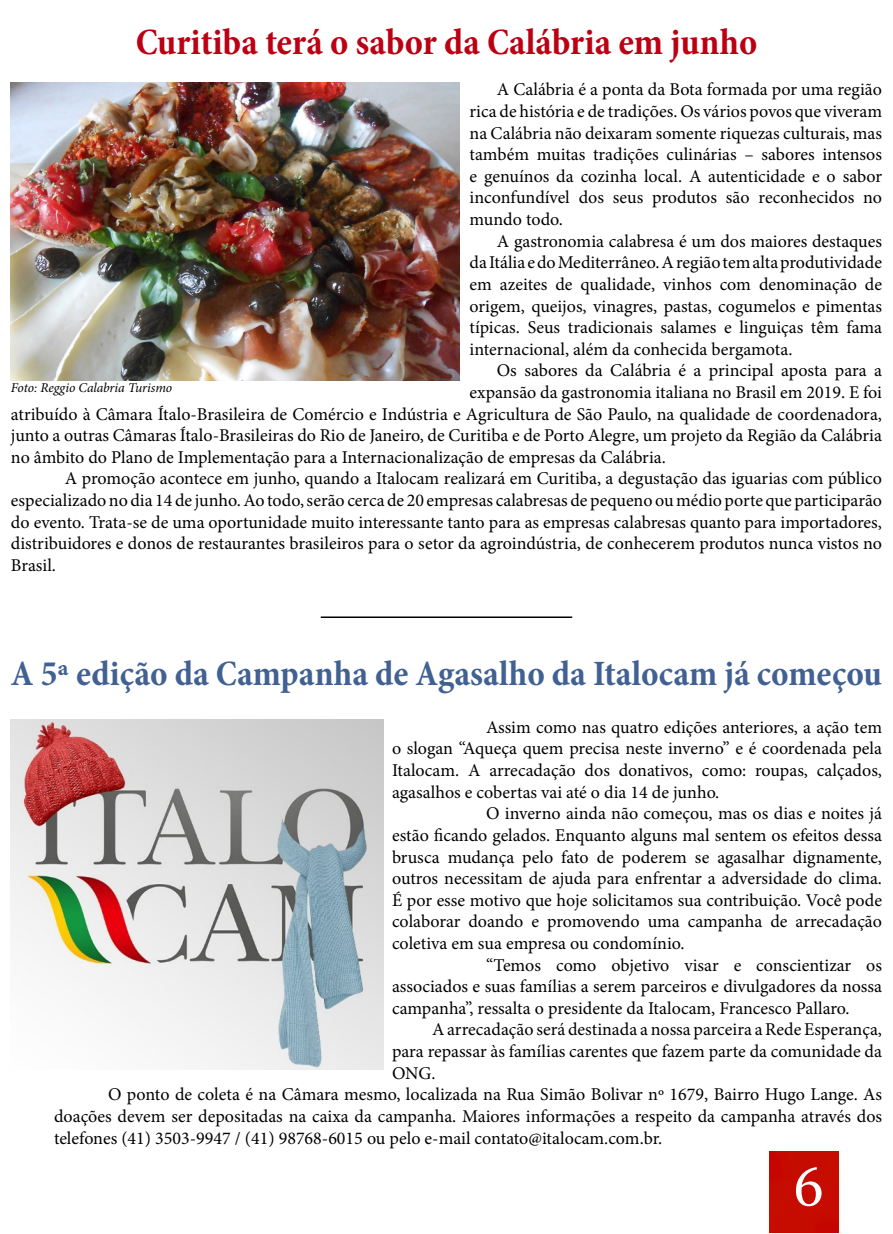
<style>
.page{position:relative;width:893px;height:1234px;background:#fff}
.page>*{position:absolute;margin:0;border:0;box-sizing:border-box;transform-origin:0 0}
.t1{font:54px "Vani";color:#fff}
.t2{font:700 condensed 37.5px "Minion Pro";color:#bc0013}
.t3{font:700 condensed 36px "Minion Pro";color:#416193}
.t4{font:18px/21.6px "Minion Pro";color:#000;text-align:justify}
.t5{font:italic 13.5px "Minion Pro";letter-spacing:-.005em;color:#000}
</style>
<div class="page">
<div style="left:770px;top:1151px;width:69px;height:81px;background:#c60c00"></div>
<img style="left:11px;top:82px;width:448px;height:298px">
<img style="left:11px;top:719px;width:372px;height:350px">
<hr style="left:321px;top:616px;width:251px;height:2px;background:#000">
<p class="t2" style="left:136px;top:16px;width:623px">Curitiba terá o sabor da Calábria em junho</p>
<p class="t4" style="left:470px;top:79px;width:414px;text-indent:27px">A Calábria é a ponta da Bota formada por uma região rica de história e de tradições. Os vários povos que viveram na Calábria não deixaram somente riquezas culturais, mas também muitas tradições culinárias – sabores intensos e genuínos da cozinha local. A autenticidade e o sabor inconfundível dos seus produtos são reconhecidos no mundo todo.</p>
<p class="t4" style="left:470px;top:230px;width:414px;text-indent:27px">A gastronomia calabresa é um dos maiores destaques da Itália e do Mediterrâneo. A região tem alta produtividade em azeites de qualidade, vinhos com denominação de origem, queijos, vinagres, pastas, cogumelos e pimentas típicas. Seus tradicionais salames e linguiças têm fama internacional, além da conhecida bergamota.</p>
<p class="t4" style="left:497px;top:360px;width:387px">Os sabores da Calábria é a principal aposta para a</p>
<p class="t4" style="left:470px;top:381px;width:414px">expansão da gastronomia italiana no Brasil em 2019. E foi</p>
<p class="t4" style="left:11px;top:403px;width:872px">atribuído à Câmara Ítalo-Brasileira de Comércio e Indústria e Agricultura de São Paulo, na qualidade de coordenadora,</p>
<p class="t4" style="left:11px;top:424px;width:873px">junto a outras Câmaras Ítalo-Brasileiras do Rio de Janeiro, de Curitiba e de Porto Alegre, um projeto da Região da Calábria</p>
<p class="t4" style="left:11px;top:446px;width:656px">no âmbito do Plano de Implementação para a Internacionalização de empresas da Calábria.</p>
<p class="t4" style="left:11px;top:468px;width:873px;text-indent:54px">A promoção acontece em junho, quando a Italocam realizará em Curitiba, a degustação das iguarias com público especializado no dia 14 de junho. Ao todo, serão cerca de 20 empresas calabresas de pequeno ou médio porte que participarão do evento. Trata-se de uma oportunidade muito interessante tanto para as empresas calabresas quanto para importadores, distribuidores e donos de restaurantes brasileiros para o setor da agroindústria, de conhecerem produtos nunca vistos no Brasil.</p>
<p class="t5" style="left:11px;top:378px;width:163px">Foto: Reggio Calabria Turismo</p>
<p class="t3" style="left:11px;top:648px;width:873px">A 5ª edição da Campanha de Agasalho da Italocam já começou</p>
<p class="t4" style="left:392px;top:716px;width:491px;text-indent:94px">Assim como nas quatro edições anteriores, a ação tem o slogan “Aqueça quem precisa neste inverno” e é coordenada pela Italocam. A arrecadação dos donativos, como: roupas, calçados, agasalhos e cobertas vai até o dia 14 de junho.</p>
<p class="t4" style="left:392px;top:802px;width:492px;text-indent:94px">O inverno ainda não começou, mas os dias e noites já estão ficando gelados. Enquanto alguns mal sentem os efeitos dessa brusca mudança pelo fato de poderem se agasalhar dignamente, outros necessitam de ajuda para enfrentar a adversidade do clima.<br>É por esse motivo que hoje solicitamos sua contribuição. Você pode colaborar doando e promovendo uma campanha de arrecadação coletiva em sua empresa ou condomínio.</p>
<p class="t4" style="left:392px;top:953px;width:492px;text-indent:94px">“Temos como objetivo visar e conscientizar os associados e suas famílias a serem parceiros e divulgadores da nossa campanha”, ressalta o presidente da Italocam, Francesco Pallaro.</p>
<p class="t4" style="left:392px;top:1018px;width:491px;text-indent:40px">A arrecadação será destinada a nossa parceira a Rede Esperança, para repassar às famílias carentes que fazem parte da comunidade da ONG.</p>
<p class="t4" style="left:54px;top:1083px;width:830px;text-indent:54px">O ponto de coleta é na Câmara mesmo, localizada na Rua Simão Bolivar nº 1679, Bairro Hugo Lange. As doações devem ser depositadas na caixa da campanha. Maiores informações a respeito da campanha através dos telefones (41) 3503-9947 / (41) 98768-6015 ou pelo e-mail contato@italocam.com.br.</p>
<p class="t1" style="left:793px;top:1154px;width:32px">6</p>
</div>
